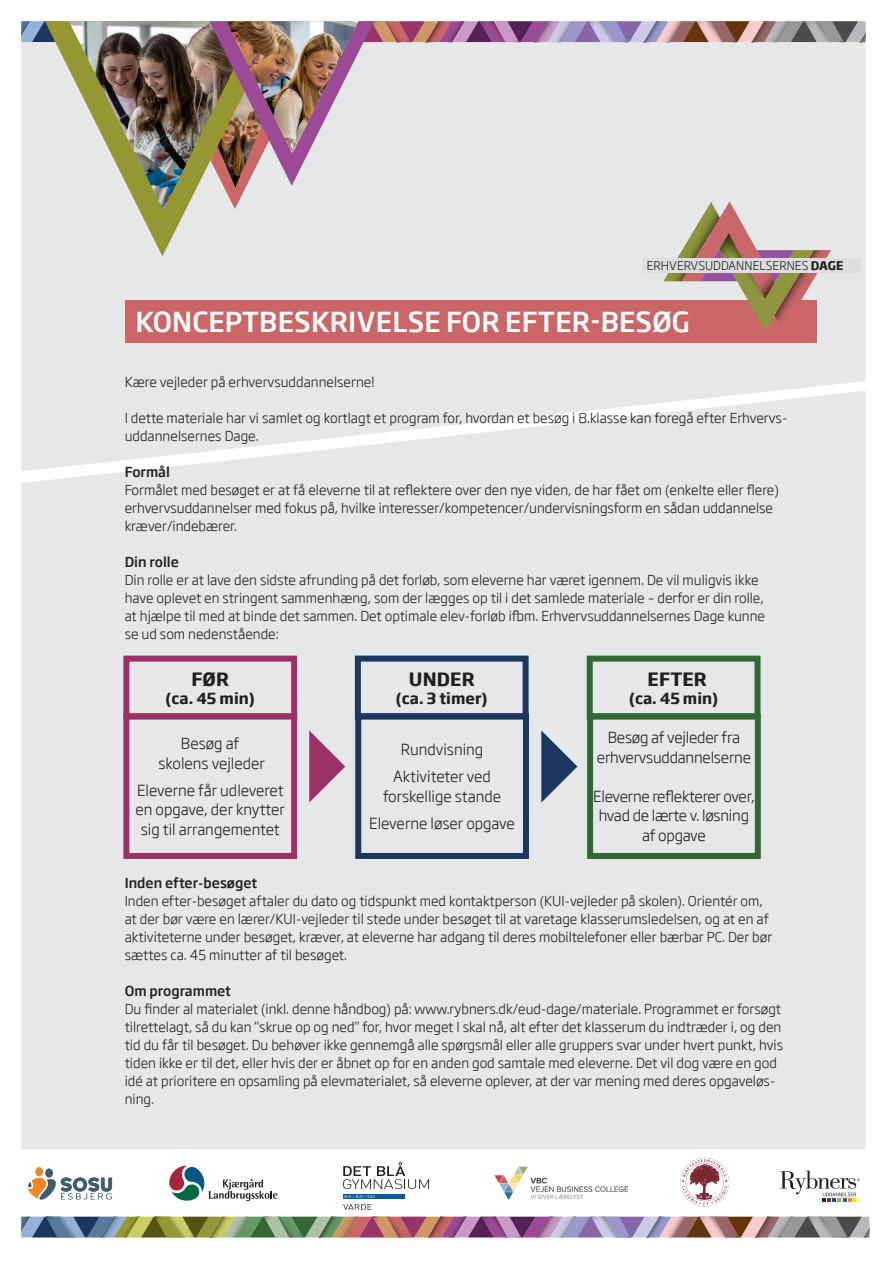
<style>
.page{position:relative;width:893px;height:1263px;background:#fff}
.page>*{position:absolute;margin:0;border:0;box-sizing:border-box;transform-origin:0 0}
.t1{font:500 27px "Soho Gothic Std";letter-spacing:.005em;color:#fff}
.t2{font:700 18px "Soho Gothic Std";letter-spacing:.005em;color:#231f20}
.t3{font:300 15px/19.5px "Soho Gothic Std";letter-spacing:-.015em;color:#231f20;text-align:center}
.t4{font:700 15px "Soho Gothic Std";color:#231f20}
.Brød{font:300 13.5px/18px "Soho Gothic Std";color:#231f20}
.Brød-2{font:500 13.5px "Soho Gothic Std";color:#231f20}
.t5{font:300 11.7px "Soho Gothic Std";letter-spacing:.005em;color:#231f20}
.s1{font-weight:700}
</style>
<div class="page">
<div style="left:21px;top:331px;width:844px;height:60px;background:#e6e7e9"></div>
<div style="left:21px;top:391px;width:844px;height:758px;background:#e6e7e9"></div>
<img style="left:21px;top:1216px;width:848px;height:21px">
<div style="left:35px;top:1167px;width:8px;height:9px;background:#ee8922;border-radius:50%"></div>
<div style="left:45px;top:1168px;width:8px;height:10px;background:#3d5c70;border-radius:50%"></div>
<svg style="left:28px;top:1175px;width:84px;height:25px"></svg>
<svg style="left:169px;top:1165px;width:108px;height:36px"></svg>
<svg style="left:780px;top:1170px;width:80px;height:31px"></svg>
<hr style="left:343px;top:1194px;width:62px;height:4px;background:#015b9b">
<svg style="left:343px;top:1162px;width:86px;height:27px"></svg>
<svg style="left:343px;top:1204px;width:29px;height:6px"></svg>
<svg style="left:344px;top:1195px;width:31px;height:3px"></svg>
<img style="left:494px;top:1166px;width:135px;height:34px">
<svg style="left:680px;top:1157px;width:49px;height:50px"></svg>
<div style="left:125px;top:300px;width:692px;height:42px;background:#cb6667"></div>
<div style="left:123px;top:656px;width:174px;height:63px;border:6px solid #9b3267"></div>
<div style="left:123px;top:713px;width:174px;height:146px;border:6px solid #9b3267"></div>
<div style="left:355px;top:656px;width:174px;height:63px;border:6px solid #1b375f"></div>
<div style="left:355px;top:713px;width:174px;height:146px;border:6px solid #1b375f"></div>
<div style="left:587px;top:656px;width:173px;height:63px;border:6px solid #336834"></div>
<div style="left:587px;top:713px;width:174px;height:146px;border:6px solid #336834"></div>
<svg style="left:309px;top:730px;width:36px;height:73px;background:#c08da8"></svg>
<svg style="left:541px;top:730px;width:36px;height:73px;background:#818fa4"></svg>
<svg style="left:21px;top:21px;width:844px;height:310px;background:#cfc1c0"></svg>
<div style="left:643px;top:258px;width:218px;height:15px;background:#dcdddf"></div>
<p class="t5" style="left:647px;top:259px;width:198px">ERHVERVSUDDANNELSERNES <span class="s1">DAGE</span></p>
<p class="t1" style="left:135px;top:304px;width:556px">KONCEPTBESKRIVELSE FOR EFTER-BESØG</p>
<p class="Brød" style="left:125px;top:373px;width:251px">Kære vejleder på erhvervsuddannelserne!</p>
<p class="Brød" style="left:125px;top:409px;width:664px">I dette materiale har vi samlet og kortlagt et program for, hvordan et besøg i 8.klasse kan foregå efter Erhvervs&shy;uddannelsernes Dage.</p>
<p class="Brød-2" style="left:125px;top:463px;width:47px">Formål</p>
<p class="Brød" style="left:125px;top:481px;width:656px">Formålet med besøget er at få eleverne til at reflektere over den nye viden, de har fået om (enkelte eller flere) erhvervsuddannelser med fokus på, hvilke interesser/kompetencer/undervisningsform en sådan uddannelse kræver/indebærer.</p>
<p class="Brød-2" style="left:125px;top:553px;width:56px">Din rolle</p>
<p class="Brød" style="left:125px;top:571px;width:642px">Din rolle er at lave den sidste afrunding på det forløb, som eleverne har været igennem. De vil muligvis ikke have oplevet en stringent sammenhæng, som der lægges op til i det samlede materiale – derfor er din rolle, at hjælpe til med at binde det sammen. Det optimale elev-forløb ifbm. Erhvervsuddannelsernes Dage kunne se ud som nedenstående:</p>
<p class="t2" style="left:192px;top:667px;width:39px">FØR</p>
<p class="t4" style="left:166px;top:688px;width:91px">(ca. 45 min)</p>
<p class="t3" style="left:158px;top:734px;width:108px">Besøg af skolens vejleder</p>
<p class="t3" style="left:136px;top:781px;width:151px">Eleverne får udleveret en opgave, der knytter sig til arrangementet</p>
<p class="t2" style="left:409px;top:667px;width:67px">UNDER</p>
<p class="t4" style="left:396px;top:688px;width:93px">(ca. 3 timer)</p>
<p class="t3" style="left:393px;top:736px;width:99px;line-height:27px">Rundvisning<br>Aktiviteter ved</p>
<p class="t3" style="left:369px;top:783px;width:147px;line-height:27px">forskellige stande<br>Eleverne løser opgave</p>
<p class="t2" style="left:648px;top:667px;width:61px">EFTER</p>
<p class="t4" style="left:629px;top:688px;width:91px">(ca. 45 min)</p>
<p class="t3" style="left:597px;top:728px;width:156px">Besøg af vejleder fra erhvervsuddannelserne</p>
<p class="t3" style="left:593px;top:787px;width:163px">Eleverne reflekterer over, hvad de lærte v. løsning af opgave</p>
<p class="Brød-2" style="left:125px;top:874px;width:134px">Inden efter-besøget</p>
<p class="Brød" style="left:125px;top:892px;width:649px">Inden efter-besøget aftaler du dato og tidspunkt med kontaktperson (KUI-vejleder på skolen). Orientér om, at der bør være en lærer/KUI-vejleder til stede under besøget til at varetage klasserumsledelsen, og at en af aktiviteterne under besøget, kræver, at eleverne har adgang til deres mobiltelefoner eller bærbar PC. Der bør sættes ca. 45 minutter af til besøget.</p>
<p class="Brød-2" style="left:125px;top:982px;width:108px">Om programmet</p>
<p class="Brød" style="left:125px;top:1000px;width:660px">Du finder al materialet (inkl. denne håndbog) på: www.rybners.dk/eud-dage/materiale. Programmet er forsøgt tilrettelagt, så du kan ”skrue op og ned” for, hvor meget I skal nå, alt efter det klasserum du indtræder i, og den tid du får til besøget. Du behøver ikke gennemgå alle spørgsmål eller alle gruppers svar under hvert punkt, hvis tiden ikke er til det, eller hvis der er åbnet op for en anden god samtale med eleverne. Det vil dog være en god idé at prioritere en opsamling på elevmaterialet, så eleverne oplever, at der var mening med deres opgaveløs&shy;ning.</p>
</div>
